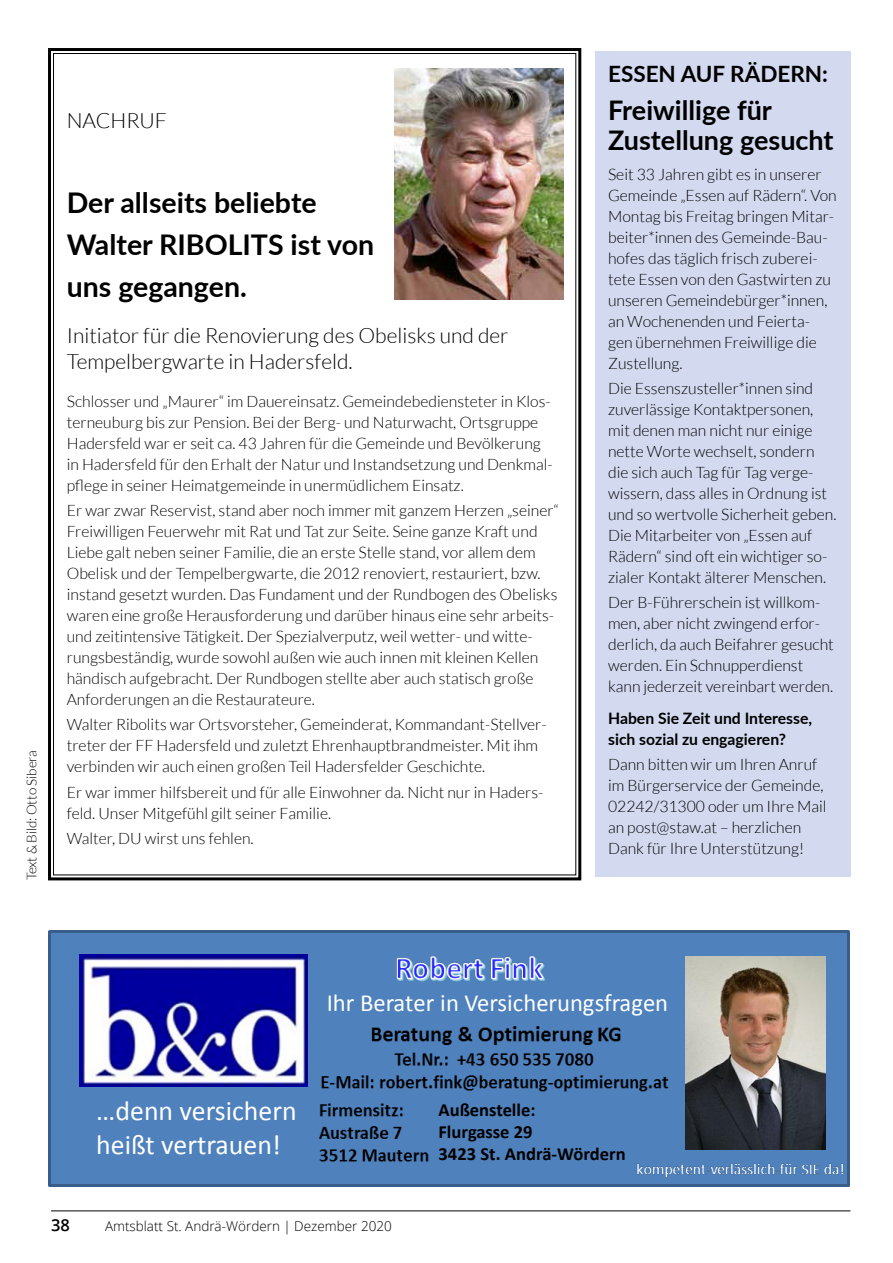
<style>
.page{position:relative;width:893px;height:1263px;background:#fff}
.page>*{position:absolute;margin:0;border:0;box-sizing:border-box;transform-origin:0 0}
.t1{font:700 28.5px/42px "Lato";color:#000}
.t2{font:27.75px/33.3px "Calibri";color:#fff}
.t3{font:700 27px/30px "Lato";color:#000}
.t4{font:24.6px "Calibri";color:#fff}
.t5{font:700 22.5px "Lato";color:#000}
.t6{font:300 21px/25.5px "Lato";color:#000}
.t7{font:700 18.6px/22.2px "Calibri";color:#000}
.t8{font:600 16.5px "Open Sans";color:#000}
.t9{font:300 15.75px/21px "Lato";color:#000}
.t10{font:700 15.75px/21px "Lato";color:#000}
.t11{font:300 13.5px "Open Sans";color:#000}
.t12{font:300 13.5px "Lato";letter-spacing:-.01em;color:#000}
</style>
<div class="page">
<hr style="left:51px;top:1210px;width:799px;height:1px;background:#000">
<div style="left:595px;top:51px;width:255px;height:826px;background:#d3daf0"></div>
<svg style="left:48px;top:48px;width:534px;height:833px"></svg>
<img style="left:395px;top:68px;width:169px;height:231px">
<div style="left:49px;top:930px;width:800px;height:257px;background:#4f81bd"></div>
<img style="left:79px;top:955px;width:228px;height:132px">
<img style="left:685px;top:956px;width:140px;height:194px">
<img style="left:384px;top:944px;width:171px;height:49px">
<img style="left:358px;top:1014px;width:276px;height:29px">
<img style="left:307px;top:1043px;width:374px;height:61px">
<img style="left:307px;top:1093px;width:133px;height:84px">
<div style="left:85px;top:1088px;width:228px;height:79px;background:#4f81bd"></div>
<img style="left:625px;top:1154px;width:225px;height:33px">
<p class="t12" style="left:24px;top:880px;width:131px;rotate:-90deg">Text &amp; Bild: Otto Sibera</p>
<h3 class="t6" style="left:67px;top:108px;width:102px">NACHRUF</h3>
<h1 class="t1" style="left:67px;top:180px;width:309px">Der allseits beliebte<br>Walter RIBOLITS ist von uns gegangen.</h1>
<h3 class="t6" style="left:67px;top:323px;width:443px">Initiator für die Renovierung des Obelisks und der<br>Tempelbergwarte in Hadersfeld.</h3>
<p class="t9" style="left:67px;top:391px;width:487px">Schlosser und „Maurer“ im Dauereinsatz. Gemeindebediensteter in Klos&shy;terneuburg bis zur Pension. Bei der Berg- und Naturwacht, Ortsgruppe Hadersfeld war er seit ca. 43 Jahren für die Gemeinde und Bevölkerung in Hadersfeld für den Erhalt der Natur und Instandsetzung und Denkmal&shy;pflege in seiner Heimatgemeinde in unermüdlichem Einsatz.</p>
<p class="t9" style="left:67px;top:500px;width:494px">Er war zwar Reservist, stand aber noch immer mit ganzem Herzen „seiner“ Freiwilligen Feuerwehr mit Rat und Tat zur Seite. Seine ganze Kraft und Liebe galt neben seiner Familie, die an erste Stelle stand, vor allem dem Obelisk und der Tempelbergwarte, die 2012 renoviert, restauriert, bzw. instand gesetzt wurden. Das Fundament und der Rundbogen des Obelisks waren eine große Herausforderung und darüber hinaus eine sehr arbeits&shy;und zeitintensive Tätigkeit. Der Spezialverputz, weil wetter- und witte&shy;rungsbeständig, wurde sowohl außen wie auch innen mit kleinen Kellen händisch aufgebracht. Der Rundbogen stellte aber auch statisch große Anforderungen an die Restaurateure.</p>
<p class="t9" style="left:67px;top:714px;width:481px">Walter Ribolits war Ortsvorsteher, Gemeinderat, Kommandant-Stellver&shy;treter der FF Hadersfeld und zuletzt Ehrenhauptbrandmeister. Mit ihm verbinden wir auch einen großen Teil Hadersfelder Geschichte.</p>
<p class="t9" style="left:67px;top:781px;width:478px">Er war immer hilfsbereit und für alle Einwohner da. Nicht nur in Haders&shy;feld. Unser Mitgefühl gilt seiner Familie.</p>
<p class="t9" style="left:67px;top:828px;width:188px">Walter, DU wirst uns fehlen.</p>
<h3 class="t5" style="left:608px;top:57px;width:221px">ESSEN AUF RÄDERN:</h3>
<h3 class="t3" style="left:608px;top:94px;width:227px">Freiwillige für<br>Zustellung gesucht</h3>
<p class="t9" style="left:608px;top:164px;width:230px">Seit 33 Jahren gibt es in unserer<br>Gemeinde „Essen auf Rädern“. Von<br>Montag bis Freitag bringen Mitar&shy;beiter*innen des Gemeinde-Bau&shy;hofes das täglich frisch zuberei&shy;tete Essen von den Gastwirten zu unseren Gemeindebürger*innen, an Wochenenden und Feierta&shy;gen übernehmen Freiwillige die<br>Zustellung.</p>
<p class="t9" style="left:608px;top:378px;width:230px">Die Essenszusteller*innen sind zuverlässige Kontaktpersonen, mit denen man nicht nur einige nette Worte wechselt, sondern die sich auch Tag für Tag verge&shy;wissern, dass alles in Ordnung ist und so wertvolle Sicherheit geben.<br>Die Mitarbeiter von „Essen auf<br>Rädern“ sind oft ein wichtiger so&shy;zialer Kontakt älterer Menschen.</p>
<p class="t9" style="left:608px;top:592px;width:227px">Der B-Führerschein ist willkom&shy;men, aber nicht zwingend erfor&shy;derlich, da auch Beifahrer gesucht werden. Ein Schnupperdienst kann jederzeit vereinbart werden.</p>
<p class="t10" style="left:608px;top:707px;width:206px">Haben Sie Zeit und Interesse, sich sozial zu engagieren?</p>
<p class="t9" style="left:608px;top:754px;width:220px">Dann bitten wir um Ihren Anruf im Bürgerservice der Gemeinde,<br>02242/31300 oder um Ihre Mail an post@staw.at – herzlichen<br>Dank für Ihre Unterstützung!</p>
<h3 class="t4" style="left:327px;top:987px;width:343px">Ihr Berater in Versicherungsfragen</h3>
<h2 class="t2" style="left:96px;top:1094px;width:202px">…denn versichern heißt vertrauen!</h2>
<p class="t7" style="left:438px;top:1098px;width:189px">Außenstelle:<br>Flurgasse 29<br>3423 St. Andrä-Wördern</p>
<p class="t8" style="left:51px;top:1214px;width:20px">38</p>
<p class="t11" style="left:105px;top:1217px;width:288px">Amtsblatt St. Andrä-Wördern | Dezember 2020</p>
</div>
